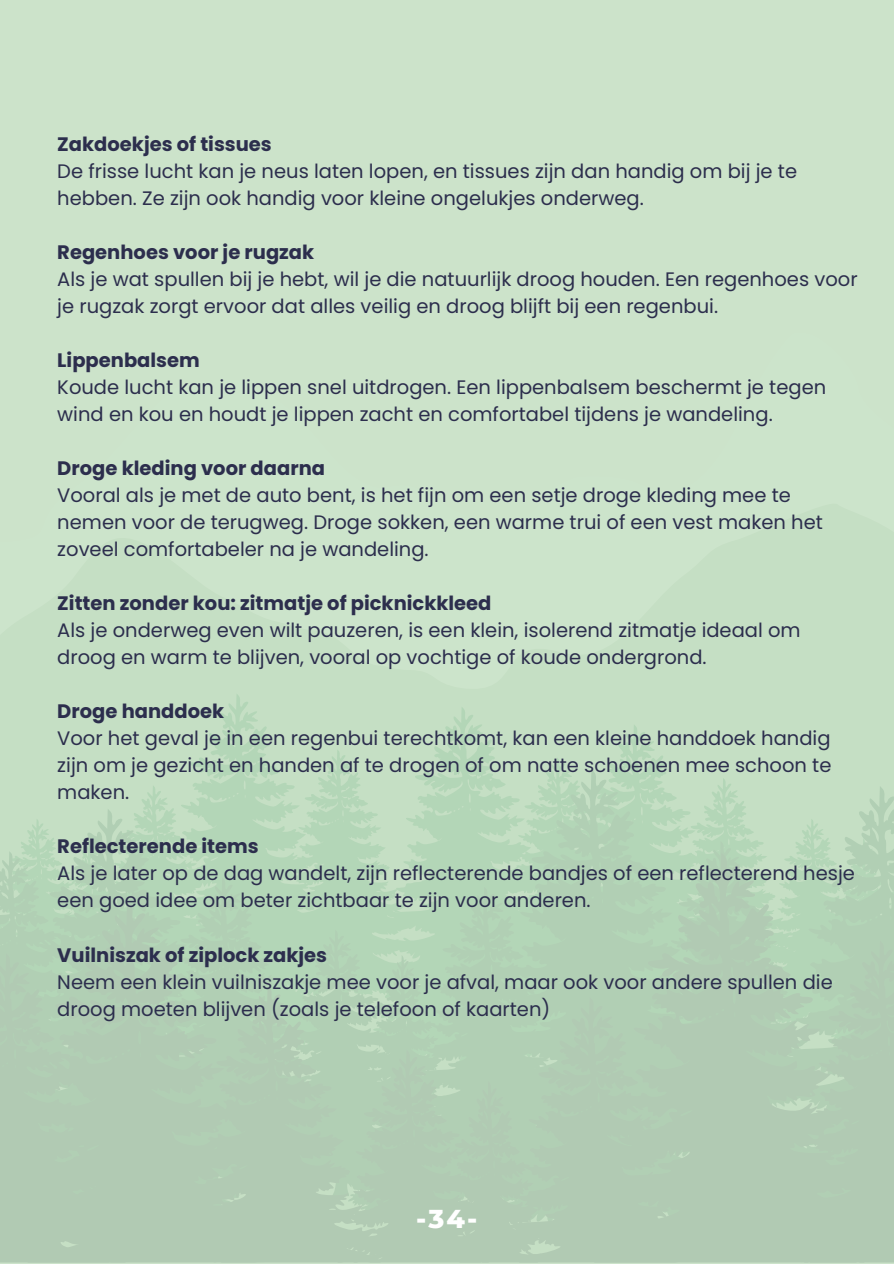
<style>
.page{position:relative;width:894px;height:1264px;background:#fff}
.page>*{position:absolute;margin:0;border:0;box-sizing:border-box;transform-origin:0 0}
.t1{font:800 26.4px "Montserrat";color:#fff}
.t2{font:19.5px/27px "Poppins";color:#2c2e4d}
.t3{font:700 19.5px "Poppins";color:#2c2e4d}
</style>
<div class="page">
<div style="left:0;top:0;width:893px;height:1263px;background:#cce3ca"></div>
<svg style="left:190px;top:694px;width:80px;height:183px;fill:#b3d6b7"></svg>
<svg style="left:434px;top:707px;width:61px;height:42px"></svg>
<svg style="left:618px;top:724px;width:48px;height:45px"></svg>
<svg style="left:0;top:785px;width:231px;height:477px"></svg>
<svg style="left:9px;top:901px;width:255px;height:361px;background:#b1ccb3"></svg>
<div style="left:183px;top:985px;width:208px;height:278px;background:#b1cab3"></div>
<div style="left:635px;top:852px;width:21px;height:410px;background:#b1cfb4"></div>
<svg style="left:656px;top:777px;width:237px;height:485px;background:#b4cfb6"></svg>
<svg style="left:264px;top:749px;width:371px;height:513px;background:#b4d1b6"></svg>
<p class="t3" style="left:57px;top:131px;width:216px">Zakdoekjes of tissues</p>
<p class="t2" style="left:57px;top:158px;width:741px">De frisse lucht kan je neus laten lopen, en tissues zijn dan handig om bij je te hebben. Ze zijn ook handig voor kleine ongelukjes onderweg.</p>
<p class="t3" style="left:57px;top:239px;width:258px">Regenhoes voor je rugzak</p>
<p class="t2" style="left:57px;top:266px;width:801px">Als je wat spullen bij je hebt, wil je die natuurlijk droog houden. Een regenhoes voor je rugzak zorgt ervoor dat alles veilig en droog blijft bij een regenbui.</p>
<p class="t3" style="left:57px;top:347px;width:144px">Lippenbalsem</p>
<p class="t2" style="left:57px;top:374px;width:770px">Koude lucht kan je lippen snel uitdrogen. Een lippenbalsem beschermt je tegen wind en kou en houdt je lippen zacht en comfortabel tijdens je wandeling.</p>
<p class="t3" style="left:57px;top:455px;width:269px">Droge kleding voor daarna</p>
<p class="t2" style="left:57px;top:482px;width:766px">Vooral als je met de auto bent, is het fijn om een setje droge kleding mee te nemen voor de terugweg. Droge sokken, een warme trui of een vest maken het zoveel comfortabeler na je wandeling.</p>
<p class="t3" style="left:57px;top:590px;width:435px">Zitten zonder kou: zitmatje of picknickkleed</p>
<p class="t2" style="left:57px;top:617px;width:744px">Als je onderweg even wilt pauzeren, is een klein, isolerend zitmatje ideaal om droog en warm te blijven, vooral op vochtige of koude ondergrond.</p>
<p class="t3" style="left:57px;top:698px;width:168px">Droge handdoek</p>
<p class="t2" style="left:57px;top:725px;width:775px;text-align:justify">Voor het geval je in een regenbui terechtkomt, kan een kleine handdoek handig zijn om je gezicht en handen af te drogen of om natte schoenen mee schoon te maken.</p>
<p class="t3" style="left:57px;top:833px;width:203px">Reflecterende items</p>
<p class="t2" style="left:57px;top:860px;width:798px">Als je later op de dag wandelt, zijn reflecterende bandjes of een reflecterend hesje een goed idee om beter zichtbaar te zijn voor anderen.</p>
<p class="t3" style="left:57px;top:941px;width:271px">Vuilniszak of ziplock zakjes</p>
<p class="t2" style="left:57px;top:968px;width:776px">Neem een klein vuilniszakje mee voor je afval, maar ook voor andere spullen die droog moeten blijven (zoals je telefoon of kaarten)</p>
<p class="t1" style="left:416px;top:1201px;width:63px">-34-</p>
</div>
